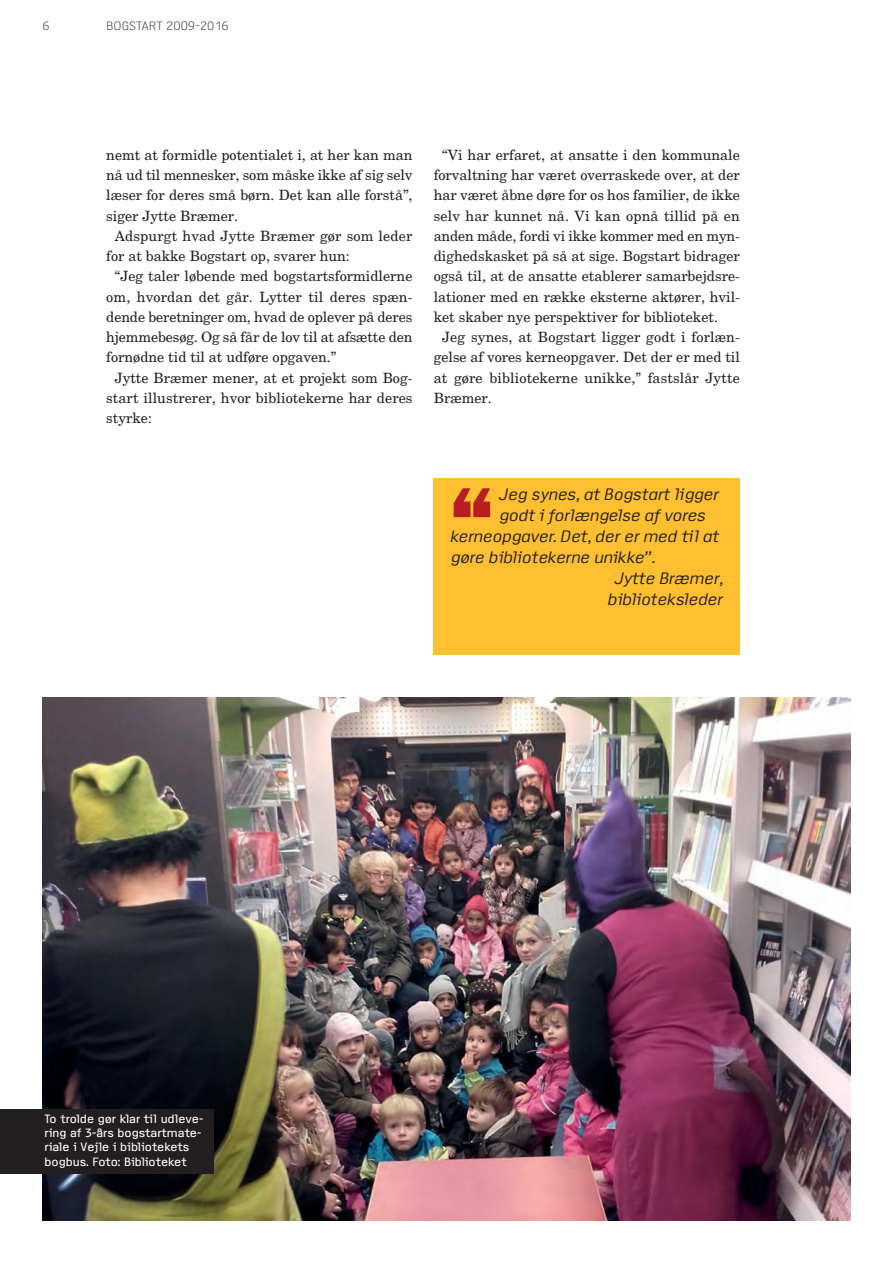
<style>
.page{position:relative;width:893px;height:1263px;background:#fff}
.page>*{position:absolute;margin:0;border:0;box-sizing:border-box;transform-origin:0 0}
.t1{font:97.5px "ITC Franklin Gothic Std Hvy";color:#b71f24}
.t2{font:italic 16.5px "Access";color:#231f20}
.t3{font:14.25px "New Century Schlbk";color:#231f20}
.t4{font:12px/14.4px "Access";color:#fff}
.t5{font:300 12px "Access";color:#3b3d3e}
</style>
<div class="page">
<div style="left:434px;top:478px;width:306px;height:177px;background:#febf31"></div>
<img style="left:43px;top:697px;width:807px;height:523px">
<div style="left:0;top:1109px;width:213px;height:64px;background:#231f20"></div>
<p class="t5" style="left:43px;top:21px;width:9px">6</p>
<p class="t5" style="left:106px;top:21px;width:124px">BOGSTART 2009-2016</p>
<p class="t3" style="left:106px;top:145px;width:308px">nemt at formidle potentialet i, at her kan man</p>
<p class="t3" style="left:106px;top:165px;width:308px">nå ud til mennesker, som måske ikke af sig selv</p>
<p class="t3" style="left:106px;top:185px;width:308px">læser for deres små børn. Det kan alle forstå”,</p>
<p class="t3" style="left:106px;top:206px;width:133px">siger Jytte Bræmer.</p>
<p class="t3" style="left:115px;top:226px;width:299px">Adspurgt hvad Jytte Bræmer gør som leder</p>
<p class="t3" style="left:106px;top:246px;width:245px">for at bakke Bogstart op, svarer hun:</p>
<p class="t3" style="left:115px;top:266px;width:299px">“Jeg taler løbende med bogstartsformidlerne</p>
<p class="t3" style="left:106px;top:287px;width:308px">om, hvordan det går. Lytter til deres spæn-</p>
<p class="t3" style="left:106px;top:307px;width:308px">dende beretninger om, hvad de oplever på deres</p>
<p class="t3" style="left:106px;top:327px;width:308px">hjemmebesøg. Og så får de lov til at afsætte den</p>
<p class="t3" style="left:106px;top:347px;width:232px">fornødne tid til at udføre opgaven.”</p>
<p class="t3" style="left:115px;top:368px;width:299px">Jytte Bræmer mener, at et projekt som Bog-</p>
<p class="t3" style="left:106px;top:388px;width:308px">start illustrerer, hvor bibliotekerne har deres</p>
<p class="t3" style="left:106px;top:408px;width:47px">styrke:</p>
<p class="t3" style="left:442px;top:145px;width:299px">“Vi har erfaret, at ansatte i den kommunale</p>
<p class="t3" style="left:434px;top:165px;width:308px">forvaltning har været overraskede over, at der</p>
<p class="t3" style="left:434px;top:185px;width:308px">har været åbne døre for os hos familier, de ikke</p>
<p class="t3" style="left:434px;top:206px;width:308px">selv har kunnet nå. Vi kan opnå tillid på en</p>
<p class="t3" style="left:434px;top:226px;width:308px">anden måde, fordi vi ikke kommer med en myn-</p>
<p class="t3" style="left:434px;top:246px;width:308px">dighedskasket på så at sige. Bogstart bidrager</p>
<p class="t3" style="left:434px;top:266px;width:308px">også til, at de ansatte etablerer samarbejdsre-</p>
<p class="t3" style="left:434px;top:287px;width:308px">lationer med en række eksterne aktører, hvil-</p>
<p class="t3" style="left:434px;top:307px;width:286px">ket skaber nye perspektiver for biblioteket.</p>
<p class="t3" style="left:442px;top:327px;width:299px">Jeg synes, at Bogstart ligger godt i forlæn-</p>
<p class="t3" style="left:434px;top:347px;width:308px">gelse af vores kerneopgaver. Det der er med til</p>
<p class="t3" style="left:434px;top:368px;width:308px">at gøre bibliotekerne unikke,” fastslår Jytte</p>
<p class="t3" style="left:434px;top:388px;width:60px">Bræmer.</p>
<p class="t2" style="left:500px;top:488px;width:221px">Jeg synes, at Bogstart ligger</p>
<p class="t2" style="left:500px;top:509px;width:208px">godt i forlængelse af vores</p>
<p class="t2" style="left:451px;top:530px;width:270px">kerneopgaver. Det, der er med til at</p>
<p class="t2" style="left:451px;top:551px;width:206px">gøre bibliotekerne unikke”.</p>
<p class="t2" style="left:615px;top:572px;width:109px">Jytte Bræmer,</p>
<p class="t2" style="left:608px;top:593px;width:116px">biblioteksleder</p>
<h1 class="t1" style="left:446px;top:464px;width:52px">“</h1>
<p class="t4" style="left:45px;top:1112px;width:160px">To trolde gør klar til udleve&shy;ring af 3-års bogstartmate&shy;riale i Vejle i bibliotekets bogbus. Foto: Biblioteket</p>
</div>
